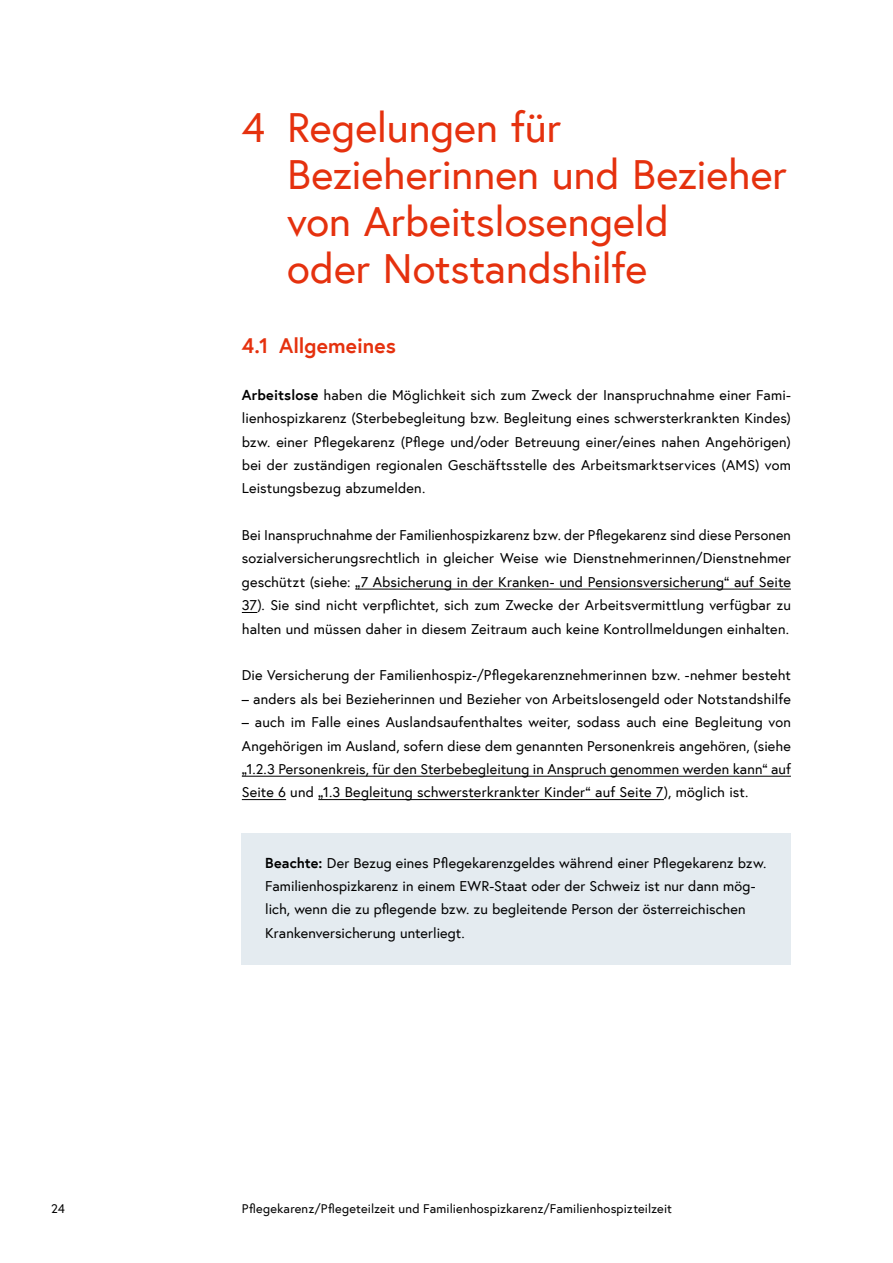
<style>
.page{position:relative;width:893px;height:1263px;background:#fff}
.page>*{position:absolute;margin:0;border:0;box-sizing:border-box;transform-origin:0 0}
.h1_mit_h2_danach{font:42px/46.8px "Europa Austria";letter-spacing:-.005em;color:#e5310e}
.t1{font:700 21px "Europa Austria";color:#e5310e}
.p_Abstand_danach{font:14.4px/23.4px "Europa Austria";letter-spacing:.01em;color:#000;text-align:justify}
.Infobox_p_Infobox_ohne_h_h2_danach{font:14.4px/23.4px "Europa Austria";letter-spacing:.005em;color:#000}
.t2{font:12.75px "Europa Austria";letter-spacing:.01em;color:#000}
.s1{font-weight:700}
</style>
<div class="page">
<hr style="left:355px;top:589px;width:436px;height:1px;background:#000">
<svg style="left:242px;top:612px;width:15px;height:1px"></svg>
<hr style="left:242px;top:776px;width:549px;height:1px;background:#000">
<hr style="left:242px;top:799px;width:44px;height:1px;background:#000">
<hr style="left:318px;top:799px;width:346px;height:1px;background:#000">
<div style="left:242px;top:833px;width:549px;height:131px;background:#e4ebf0"></div>
<h1 class="h1_mit_h2_danach" style="left:287px;top:104px;width:501px;text-indent:-45px">4 Regelungen für<br>Bezieherinnen und Bezieher von Arbeitslosengeld<br>oder Notstandshilfe</h1>
<h2 class="t1" style="left:242px;top:331px;width:155px">4.1 Allgemeines</h2>
<p class="p_Abstand_danach" style="left:242px;top:383px;width:551px"><span class="s1">Arbeitslose</span> haben die Möglichkeit sich zum Zweck der Inanspruchnahme einer Fami&shy;lienhospizkarenz (Sterbebegleitung bzw. Begleitung eines schwersterkrankten Kindes) bzw. einer Pflegekarenz (Pflege und/oder Betreuung einer/eines nahen Angehörigen) bei der zuständigen regionalen Geschäftsstelle des Arbeitsmarktservices (AMS) vom Leistungsbezug abzumelden.</p>
<p class="p_Abstand_danach" style="left:242px;top:523px;width:551px">Bei Inanspruchnahme der Familienhospizkarenz bzw. der Pflegekarenz sind diese Personen sozialversicherungsrechtlich in gleicher Weise wie Dienstnehmerinnen/Dienstnehmer geschützt (siehe: „7 Absicherung in der Kranken- und Pensionsversicherung“ auf Seite 37). Sie sind nicht verpflichtet, sich zum Zwecke der Arbeitsvermittlung verfügbar zu halten und müssen daher in diesem Zeitraum auch keine Kontrollmeldungen einhalten.</p>
<p class="p_Abstand_danach" style="left:242px;top:663px;width:551px">Die Versicherung der Familienhospiz-/Pflegekarenznehmerinnen bzw. -nehmer besteht</p>
<p class="p_Abstand_danach" style="left:242px;top:687px;width:551px">– anders als bei Bezieherinnen und Bezieher von Arbeitslosengeld oder Notstandshilfe</p>
<p class="p_Abstand_danach" style="left:242px;top:710px;width:551px">– auch im Falle eines Auslandsaufenthaltes weiter, sodass auch eine Begleitung von Angehörigen im Ausland, sofern diese dem genannten Personenkreis angehören, (siehe „1.2.3 Personenkreis, für den Sterbebegleitung in Anspruch genommen werden kann“ auf Seite 6 und „1.3 Begleitung schwersterkrankter Kinder“ auf Seite 7), möglich ist.</p>
<p class="Infobox_p_Infobox_ohne_h_h2_danach" style="left:265px;top:850px;width:503px"><span class="s1">Beachte:</span> Der Bezug eines Pflegekarenzgeldes während einer Pflegekarenz bzw.<br>Familienhospizkarenz in einem EWR-Staat oder der Schweiz ist nur dann mög&shy;lich, wenn die zu pflegende bzw. zu begleitende Person der österreichischen Krankenversicherung unterliegt.</p>
<p class="t2" style="left:51px;top:1200px;width:15px">24</p>
<p class="t2" style="left:242px;top:1200px;width:432px">Pflegekarenz/Pflegeteilzeit und Familienhospizkarenz/Familienhospizteilzeit</p>
</div>
